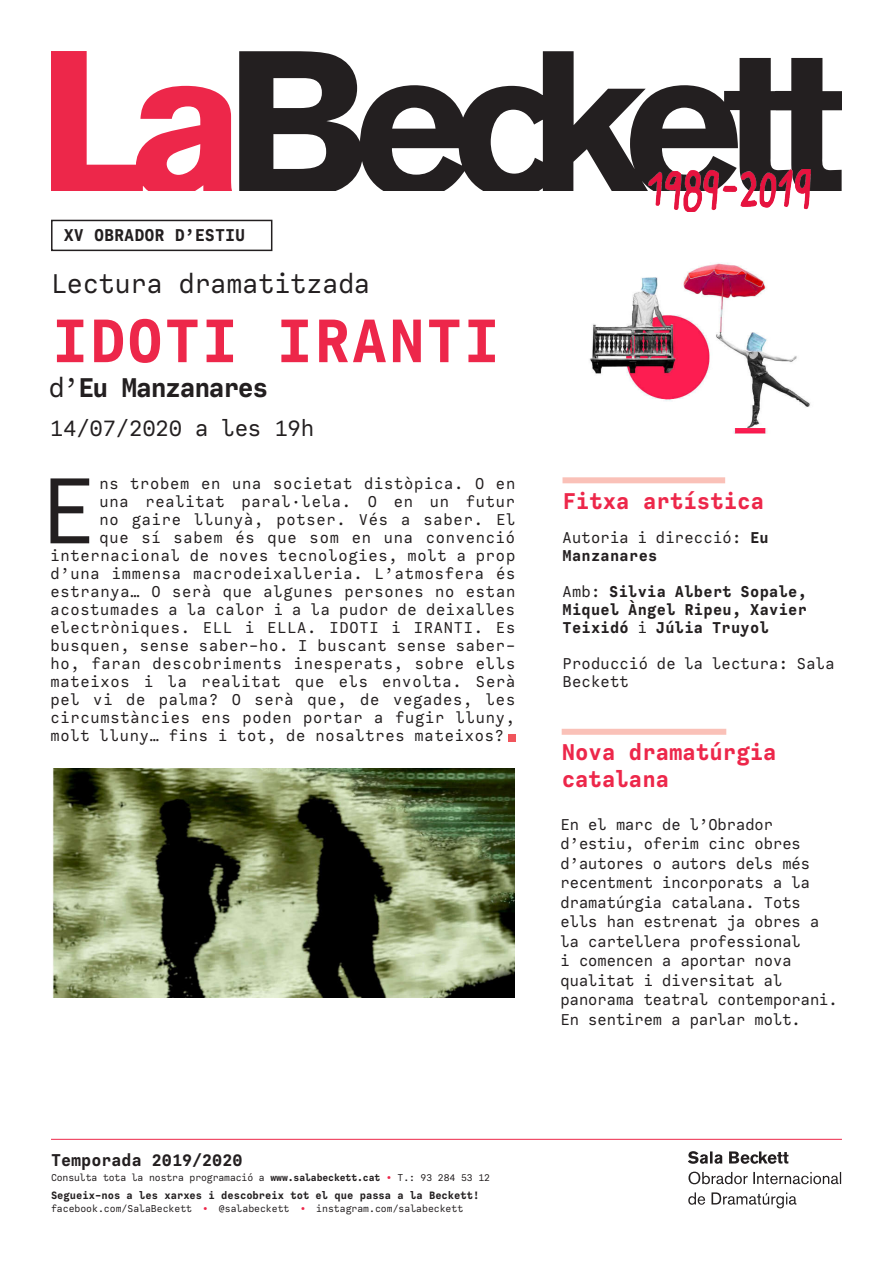
<style>
.page{position:relative;width:893px;height:1263px;background:#fff}
.page>*{position:absolute;margin:0;border:0;box-sizing:border-box;transform-origin:0 0}
.t1{font:98.25px "Calling Code";color:#231f20}
.t2{font:700 64.5px "Calling Code";letter-spacing:.02em;color:#ed274a}
.t3{font:28.5px "Calling Code";color:#231f20}
.t4{font:700 28.5px "Calling Code";letter-spacing:-.05em;color:#231f20}
.t5{font:700 24px/27px "Calling Code";color:#ed274a}
.t6{font:24px "Calling Code";letter-spacing:-.01em;color:#231f20}
.t7{font:700 18px "Calling Code";color:#231f20}
.t8{font:16.5px "Calling Code";letter-spacing:.045em;color:#231f20}
.t9{font:16.5px/19.5px "Calling Code";color:#231f20}
.t10{font:700 16.5px/18px "Calling Code";letter-spacing:.015em;color:#231f20;text-align:justify}
.t11{font:16.5px/18px "Calling Code";letter-spacing:.015em;color:#231f20}
.t12{font:700 11.25px "Calling Code";color:#231f20}
.t13{font:10.5px "Calling Code";color:#231f20}
.s1{font-weight:400}
.s2{font-weight:700}
.s3{color:#ed274a}
</style>
<div class="page">
<img style="left:589px;top:263px;width:221px;height:171px">
<div style="left:562px;top:477px;width:163px;height:6px;background:#fac1b8"></div>
<hr style="left:51px;top:1139px;width:791px;height:1px;background:#ed274a">
<svg style="left:239px;top:51px;width:603px;height:140px;fill:#231f20"></svg>
<svg style="left:51px;top:51px;width:181px;height:140px"></svg>
<svg style="left:688px;top:1192px;width:108px;height:16px"></svg>
<svg style="left:688px;top:1171px;width:153px;height:13px"></svg>
<svg style="left:688px;top:1151px;width:100px;height:13px"></svg>
<img style="left:52px;top:768px;width:462px;height:229px">
<img style="left:648px;top:170px;width:163px;height:41px">
<div style="left:508px;top:734px;width:7px;height:7px;background:#f0555c"></div>
<div style="left:51px;top:220px;width:221px;height:31px;border:2px solid #231f20"></div>
<div style="left:562px;top:729px;width:164px;height:6px;background:#fac1b8"></div>
<p class="t7" style="left:64px;top:224px;width:183px">XV OBRADOR D’ESTIU</p>
<p class="t3" style="left:51px;top:266px;width:321px">Lectura dramatitzada</p>
<p class="t2" style="left:52px;top:301px;width:449px">IDOTI IRANTI</p>
<p class="t4" style="left:49px;top:370px;width:221px"><span class="s1">d’</span>Eu Manzanares</p>
<p class="t6" style="left:50px;top:413px;width:266px">14/07/2020 a les 19h</p>
<p class="t1" style="left:40px;top:450px;width:57px">E</p>
<p class="t8" style="left:99px;top:474px;width:417px">ns trobem en una societat distòpica. O en</p>
<p class="t8" style="left:99px;top:492px;width:417px">una realitat paral·lela. O en un futur</p>
<p class="t8" style="left:99px;top:510px;width:417px">no gaire llunyà, potser. Vés a saber. El</p>
<p class="t8" style="left:99px;top:528px;width:417px">que sí sabem és que som en una convenció</p>
<p class="t8" style="left:50px;top:546px;width:466px">internacional de noves tecnologies, molt a prop</p>
<p class="t8" style="left:50px;top:564px;width:466px">d’una immensa macrodeixalleria. L’atmosfera és</p>
<p class="t8" style="left:50px;top:582px;width:466px">estranya… O serà que algunes persones no estan</p>
<p class="t8" style="left:50px;top:600px;width:466px">acostumades a la calor i a la pudor de deixalles</p>
<p class="t8" style="left:50px;top:618px;width:466px">electròniques. ELL i ELLA. IDOTI i IRANTI. Es</p>
<p class="t8" style="left:50px;top:636px;width:466px">busquen, sense saber-ho. I buscant sense saber-</p>
<p class="t8" style="left:50px;top:654px;width:466px">ho, faran descobriments inesperats, sobre ells</p>
<p class="t8" style="left:50px;top:672px;width:466px">mateixos i la realitat que els envolta. Serà</p>
<p class="t8" style="left:50px;top:690px;width:466px">pel vi de palma? O serà que, de vegades, les</p>
<p class="t8" style="left:50px;top:708px;width:466px">circumstàncies ens poden portar a fugir lluny,</p>
<p class="t8" style="left:50px;top:726px;width:455px">molt lluny… fins i tot, de nosaltres mateixos?</p>
<p class="t5" style="left:562px;top:487px;width:203px">Fitxa artística</p>
<p class="t11" style="left:562px;top:529px;width:208px">Autoria i direcció: <span class="s2">Eu<br>Manzanares</span></p>
<p class="t10" style="left:562px;top:583px;width:246px"><span class="s1">Amb:</span> Silvia Albert Sopale, Miquel Àngel Ripeu, Xavier Teixidó <span class="s1">i</span> Júlia Truyol</p>
<p class="t11" style="left:562px;top:655px;width:274px">Producció de la lectura: Sala<br>Beckett</p>
<p class="t5" style="left:562px;top:739px;width:217px">Nova dramatúrgia catalana</p>
<p class="t9" style="left:561px;top:814px;width:279px">En el marc de l’Obrador d’estiu, oferim cinc obres d’autores o autors dels més recentment incorporats a la dramatúrgia catalana. Tots ells han estrenat ja obres a la cartellera professional<br>i comencen a aportar nova qualitat i diversitat al panorama teatral contemporani.<br>En sentirem a parlar molt.</p>
<p class="t7" style="left:51px;top:1148px;width:193px">Temporada 2019/2020</p>
<p class="t13" style="left:51px;top:1171px;width:441px">Consulta tota la nostra programació a <span class="s2">www.salabeckett.cat</span> <span class="s3">•</span> T.: 93 284 53 12</p>
<p class="t12" style="left:51px;top:1188px;width:430px">Segueix-nos a les xarxes i descobreix tot el que passa a la Beckett!</p>
<p class="t13" style="left:51px;top:1201px;width:414px">facebook.com/SalaBeckett <span class="s3">•</span> @salabeckett <span class="s3">•</span> instagram.com/salabeckett</p>
</div>
